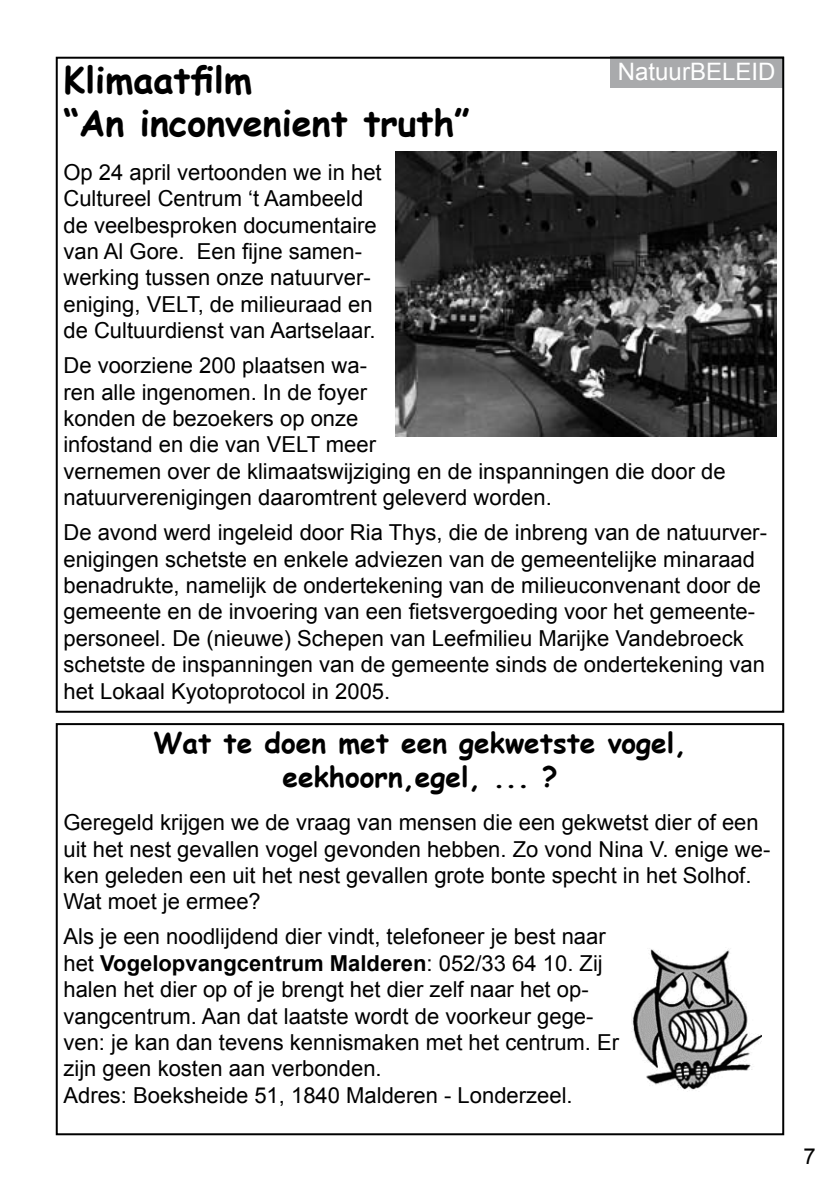
<style>
.page{position:relative;width:840px;height:1191px;background:#fff}
.page>*{position:absolute;margin:0;border:0;box-sizing:border-box;transform-origin:0 0}
.t1{font:700 36px/43.2px "Comic Sans MS";color:#000}
.t2{font:700 28px/33.6px "Comic Sans MS";color:#000;text-align:center}
.t3{font:24px "Arial";color:#fff}
.t4{font:22px/26.4px "Arial";color:#000}
.s1{font-weight:700}
</style>
<div class="page">
<div style="left:609px;top:57px;width:173px;height:31px;background:#a9aaac"></div>
<div style="left:56px;top:723px;width:727px;height:412px;border:2px solid #000"></div>
<img style="left:395px;top:152px;width:380px;height:285px">
<img style="left:631px;top:949px;width:130px;height:141px">
<p class="t3" style="left:617px;top:56px;width:159px">NatuurBELEID</p>
<h1 class="t1" style="left:63px;top:57px;width:407px">Klimaatfilm<br>“An inconvenient truth”</h1>
<p class="t4" style="left:63px;top:159px;width:319px">Op 24 april vertoonden we in het<br>Cultureel Centrum ‘t Aambeeld de veelbesproken documentaire van Al Gore. Een fijne samen&shy;werking tussen onze natuurver&shy;eniging, VELT, de milieuraad en de Cultuurdienst van Aartselaar.</p>
<p class="t4" style="left:63px;top:352px;width:663px">De voorziene 200 plaatsen wa-<br>ren alle ingenomen. In de foyer<br>konden de bezoekers op onze<br>infostand en die van VELT meer<br>vernemen over de klimaatswijziging en de inspanningen die door de natuurverenigingen daaromtrent geleverd worden.</p>
<p class="t4" style="left:63px;top:519px;width:704px">De avond werd ingeleid door Ria Thys, die de inbreng van de natuurver&shy;enigingen schetste en enkele adviezen van de gemeentelijke minaraad benadrukte, namelijk de ondertekening van de milieuconvenant door de gemeente en de invoering van een fietsvergoeding voor het gemeente&shy;personeel. De (nieuwe) Schepen van Leefmilieu Marijke Vandebroeck schetste de inspanningen van de gemeente sinds de ondertekening van het Lokaal Kyotoprotocol in 2005.</p>
<p class="t2" style="left:153px;top:725px;width:534px">Wat te doen met een gekwetste vogel, eekhoorn,egel, ... ?</p>
<p class="t4" style="left:63px;top:809px;width:708px">Geregeld krijgen we de vraag van mensen die een gekwetst dier of een uit het nest gevallen vogel gevonden hebben. Zo vond Nina V. enige we&shy;ken geleden een uit het nest gevallen grote bonte specht in het Solhof.<br>Wat moet je ermee?</p>
<p class="t4" style="left:63px;top:923px;width:557px">Als je een noodlijdend dier vindt, telefoneer je best naar het <span class="s1">Vogelopvangcentrum Malderen</span>: 052/33 64 10. Zij halen het dier op of je brengt het dier zelf naar het op&shy;vangcentrum. Aan dat laatste wordt de voorkeur gege&shy;ven: je kan dan tevens kennismaken met het centrum. Er zijn geen kosten aan verbonden.<br>Adres: Boeksheide 51, 1840 Malderen - Londerzeel.</p>
</div>
